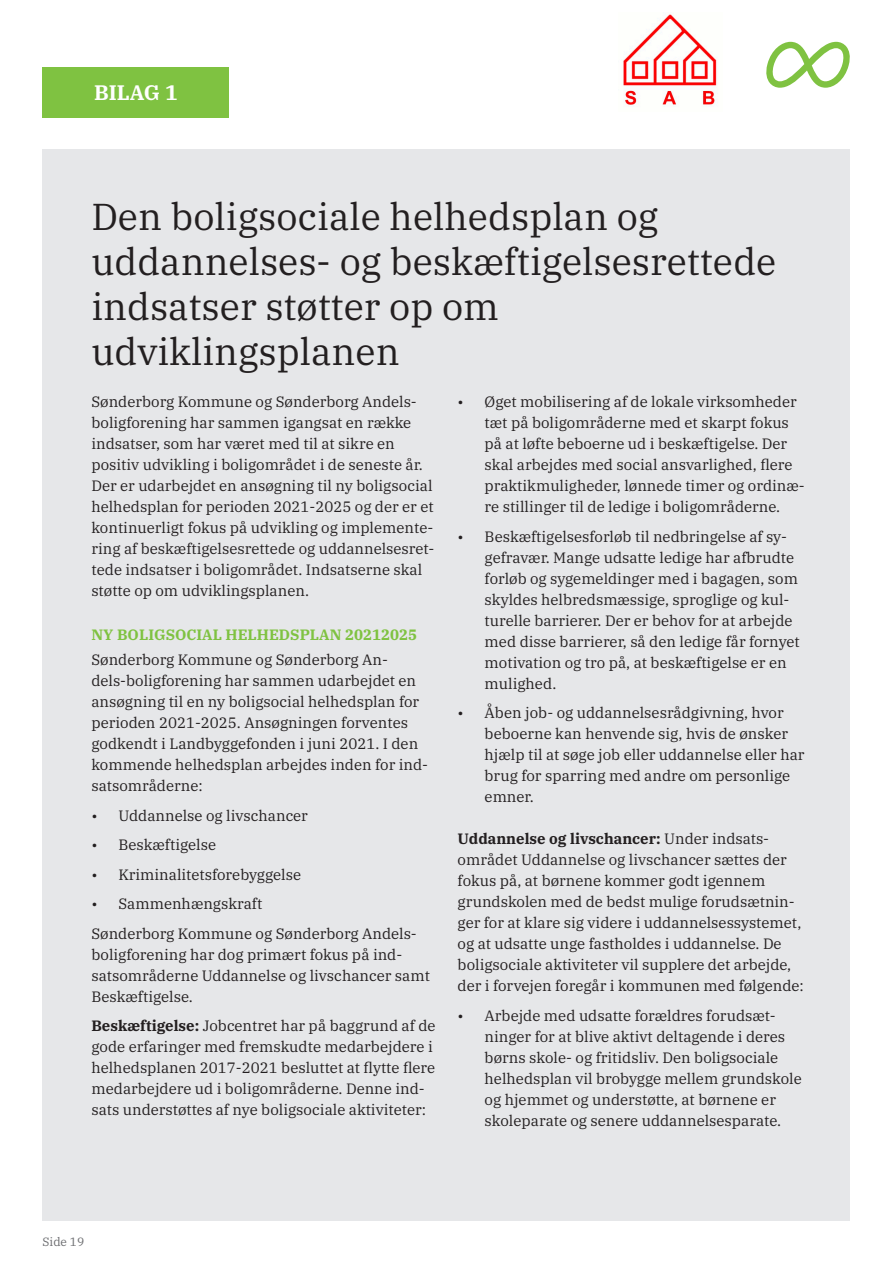
<style>
.page{position:relative;width:893px;height:1263px;background:#fff}
.page>*{position:absolute;margin:0;border:0;box-sizing:border-box;transform-origin:0 0}
.Rubrik{font:37.5px/45px "IBM Plex Serif";color:#231f20}
.Grøn_overskrift{font:700 21px "IBM Plex Serif";color:#fff}
.Brød{font:15px/21px "IBM Plex Serif";color:#231f20}
.Grøn_overskrift-2{font:700 15px "IBM Plex Serif";color:#7fc241}
.t1{font:12px "IBM Plex Serif";color:#6c6d70}
.s1{font-weight:700}
</style>
<div class="page">
<div style="left:43px;top:149px;width:807px;height:1071px;background:#e6e7e9"></div>
<img style="left:623px;top:14px;width:94px;height:93px">
<div style="left:43px;top:67px;width:186px;height:51px;background:#7fc241"></div>
<svg style="left:766px;top:42px;width:84px;height:46px"></svg>
<p class="Grøn_overskrift" style="left:94px;top:76px;width:85px">BILAG 1</p>
<h2 class="Rubrik" style="left:91px;top:191px;width:686px">Den boligsociale helhedsplan og uddannelses- og beskæftigelsesrettede indsatser støtter op om udviklingsplanen</h2>
<p class="Brød" style="left:91px;top:390px;width:345px">Sønderborg Kommune og Sønderborg Andels&shy;boligforening har sammen igangsat en række indsatser, som har været med til at sikre en positiv udvikling i boligområdet i de seneste år.<br>Der er udarbejdet en ansøgning til ny boligsocial helhedsplan for perioden 2021-2025 og der er et kontinuerligt fokus på udvikling og implemente&shy;ring af beskæftigelsesrettede og uddannelsesret&shy;tede indsatser i boligområdet. Indsatserne skal støtte op om udviklingsplanen.</p>
<p class="Grøn_overskrift-2" style="left:91px;top:623px;width:327px">NY BOLIGSOCIAL HELHEDSPLAN 20212025</p>
<p class="Brød" style="left:91px;top:648px;width:338px">Sønderborg Kommune og Sønderborg An&shy;dels-boligforening har sammen udarbejdet en ansøgning til en ny boligsocial helhedsplan for perioden 2021-2025. Ansøgningen forventes godkendt i Landbyggefonden i juni 2021. I den kommende helhedsplan arbejdes inden for ind&shy;satsområderne:</p>
<p class="Brød" style="left:91px;top:803px;width:218px">• Uddannelse og livschancer</p>
<p class="Brød" style="left:91px;top:833px;width:126px">• Beskæftigelse</p>
<p class="Brød" style="left:91px;top:862px;width:211px">• Kriminalitetsforebyggelse</p>
<p class="Brød" style="left:91px;top:892px;width:172px">• Sammenhængskraft</p>
<p class="Brød" style="left:91px;top:921px;width:340px">Sønderborg Kommune og Sønderborg Andels&shy;boligforening har dog primært fokus på ind&shy;satsområderne Uddannelse og livschancer samt Beskæftigelse.</p>
<p class="Brød" style="left:91px;top:1014px;width:346px"><span class="s1">Beskæftigelse:</span> Jobcentret har på baggrund af de gode erfaringer med fremskudte medarbejdere i helhedsplanen 2017-2021 besluttet at flytte flere medarbejdere ud i boligområderne. Denne ind&shy;sats understøttes af nye boligsociale aktiviteter:</p>
<p class="Brød" style="left:485px;top:390px;width:322px;text-indent:-27px">• Øget mobilisering af de lokale virksomheder tæt på boligområderne med et skarpt fokus på at løfte beboerne ud i beskæftigelse. Der skal arbejdes med social ansvarlighed, flere praktikmuligheder, lønnede timer og ordinæ&shy;re stillinger til de ledige i boligområderne.</p>
<p class="Brød" style="left:485px;top:524px;width:317px;text-indent:-27px">• Beskæftigelsesforløb til nedbringelse af sy&shy;gefravær. Mange udsatte ledige har afbrudte forløb og sygemeldinger med i bagagen, som skyldes helbredsmæssige, sproglige og kul&shy;turelle barrierer. Der er behov for at arbejde med disse barrierer, så den ledige får fornyet motivation og tro på, at beskæftigelse er en mulighed.</p>
<p class="Brød" style="left:485px;top:701px;width:321px;text-indent:-27px">• Åben job- og uddannelsesrådgivning, hvor beboerne kan henvende sig, hvis de ønsker hjælp til at søge job eller uddannelse eller har brug for sparring med andre om personlige emner.</p>
<p class="Brød" style="left:458px;top:827px;width:348px"><span class="s1">Uddannelse og livschancer:</span> Under indsats&shy;området Uddannelse og livschancer sættes der fokus på, at børnene kommer godt igennem grundskolen med de bedst mulige forudsætnin&shy;ger for at klare sig videre i uddannelsessystemet, og at udsatte unge fastholdes i uddannelse. De boligsociale aktiviteter vil supplere det arbejde, der i forvejen foregår i kommunen med følgende:</p>
<p class="Brød" style="left:485px;top:1004px;width:319px;text-indent:-27px">• Arbejde med udsatte forældres forudsæt&shy;ninger for at blive aktivt deltagende i deres børns skole- og fritidsliv. Den boligsociale helhedsplan vil brobygge mellem grundskole og hjemmet og understøtte, at børnene er skoleparate og senere uddannelsesparate.</p>
<p class="t1" style="left:43px;top:1232px;width:43px">Side 19</p>
</div>
